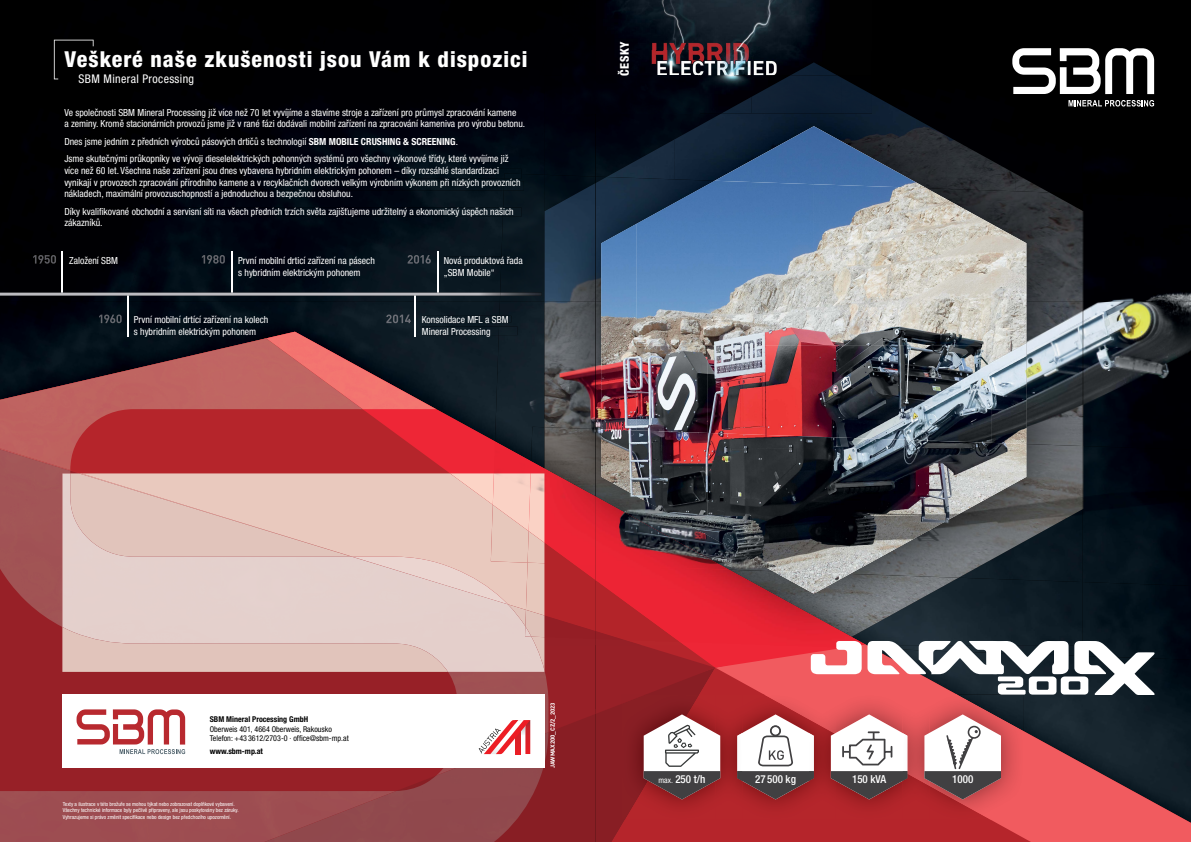
<style>
.page{position:relative;width:1191px;height:842px;background:#fff}
.page>*{position:absolute;margin:0;border:0;box-sizing:border-box;transform-origin:0 0}
.t1{font:800 condensed 22px "Helvetica Neue LT Pro";letter-spacing:.045em;color:#fff}
.t2{font:condensed 12px "Helvetica Neue LT Pro";letter-spacing:.03em;color:#fff}
.t3{font:800 condensed 12px "Helvetica Neue LT Pro";letter-spacing:.045em;color:#fff}
.t4{font:500 condensed 11px "Helvetica Neue LT Pro";color:#fff}
.t5{font:condensed 9.8px/11.7px "Helvetica Neue LT Pro";color:#fff}
.t6{font:condensed 8px/9.6px "Helvetica Neue LT Pro";color:#000}
.t7{font:700 condensed 8px "Helvetica Neue LT Pro";color:#000}
.t8{font:700 6px "DIN Pro";letter-spacing:-.01em;color:#fff}
.t9{font:condensed 5.5px/6.6px "Helvetica Neue LT Pro";color:#fff}
.s1{font-weight:700}
.s2{font-weight:400;font-size:8px}
</style>
<div class="page">
<div style="left:872px;top:0;width:319px;height:194px;background:#000"></div>
<svg style="left:720px;top:660px;width:471px;height:182px;background:#86363d"></svg>
<svg style="left:720px;top:645px;width:91px;height:23px;background:#ef3945"></svg>
<img style="left:595px;top:75px;width:487px;height:113px">
<img style="left:845px;top:94px;width:102px;height:32px">
<img style="left:674px;top:113px;width:171px;height:13px">
<img style="left:1026px;top:174px;width:23px;height:14px">
<svg style="left:601px;top:126px;width:425px;height:62px;background:#121923"></svg>
<img style="left:714px;top:126px;width:212px;height:58px">
<img style="left:742px;top:694px;width:160px;height:20px">
<img style="left:764px;top:694px;width:45px;height:20px">
<img style="left:742px;top:799px;width:160px;height:20px">
<img style="left:809px;top:733px;width:27px;height:86px">
<img style="left:809px;top:694px;width:27px;height:39px">
<img style="left:720px;top:694px;width:22px;height:125px">
<svg style="left:737px;top:714px;width:77px;height:85px"></svg>
<img style="left:929px;top:695px;width:94px;height:124px">
<img style="left:902px;top:786px;width:27px;height:33px">
<img style="left:902px;top:695px;width:27px;height:91px">
<svg style="left:831px;top:714px;width:76px;height:85px"></svg>
<svg style="left:1068px;top:100px;width:86px;height:7px"></svg>
<svg style="left:1012px;top:48px;width:142px;height:46px"></svg>
<svg style="left:924px;top:714px;width:77px;height:85px"></svg>
<img style="left:595px;top:0;width:277px;height:75px">
<img style="left:790px;top:62px;width:47px;height:13px">
<img style="left:595px;top:75px;width:156px;height:38px">
<img style="left:842px;top:75px;width:30px;height:3px">
<img style="left:751px;top:75px;width:91px;height:38px">
<img style="left:842px;top:78px;width:30px;height:35px">
<img style="left:721px;top:97px;width:30px;height:16px">
<img style="left:1082px;top:586px;width:109px;height:74px">
<img style="left:774px;top:645px;width:37px;height:3px">
<img style="left:865px;top:446px;width:217px;height:195px">
<img style="left:865px;top:570px;width:93px;height:67px">
<svg style="left:595px;top:645px;width:125px;height:197px;background:#a13f44"></svg>
<img style="left:595px;top:571px;width:270px;height:74px">
<img style="left:595px;top:580px;width:84px;height:62px">
<img style="left:595px;top:631px;width:29px;height:9px">
<img style="left:772px;top:574px;width:78px;height:20px">
<svg style="left:811px;top:641px;width:343px;height:54px"></svg>
<img style="left:1082px;top:194px;width:109px;height:252px">
<img style="left:1082px;top:211px;width:1px;height:235px">
<img style="left:595px;top:177px;width:119px;height:124px">
<img style="left:595px;top:301px;width:6px;height:128px">
<img style="left:991px;top:188px;width:91px;height:113px">
<img style="left:1026px;top:301px;width:56px;height:145px">
<img style="left:814px;top:184px;width:177px;height:161px">
<img style="left:636px;top:181px;width:178px;height:164px">
<img style="left:991px;top:224px;width:35px;height:209px">
<img style="left:601px;top:224px;width:35px;height:205px">
<img style="left:707px;top:345px;width:284px;height:88px">
<img style="left:636px;top:345px;width:71px;height:84px">
<img style="left:1082px;top:446px;width:109px;height:140px">
<img style="left:595px;top:429px;width:177px;height:142px">
<img style="left:595px;top:496px;width:129px;height:74px">
<img style="left:958px;top:509px;width:124px;height:73px">
<img style="left:707px;top:433px;width:319px;height:83px">
<img style="left:601px;top:429px;width:106px;height:87px">
<img style="left:672px;top:516px;width:283px;height:29px">
<img style="left:724px;top:545px;width:179px;height:29px">
<div style="left:0;top:0;width:126px;height:301px;background:#000003"></div>
<div style="left:0;top:0;width:75px;height:229px;background:#000"></div>
<img style="left:126px;top:0;width:113px;height:301px">
<img style="left:239px;top:0;width:113px;height:301px">
<img style="left:352px;top:0;width:210px;height:301px">
<img style="left:465px;top:8px;width:97px;height:293px">
<div style="left:0;top:0;width:38px;height:114px;background:#000"></div>
<img style="left:64px;top:169px;width:457px;height:10px">
<img style="left:63px;top:181px;width:437px;height:9px">
<img style="left:63px;top:207px;width:437px;height:10px">
<img style="left:444px;top:256px;width:56px;height:9px">
<img style="left:0;top:301px;width:495px;height:31px">
<img style="left:422px;top:316px;width:73px;height:6px">
<img style="left:422px;top:327px;width:73px;height:5px">
<svg style="left:362px;top:338px;width:133px;height:111px;background:#6f212c"></svg>
<svg style="left:0;top:449px;width:595px;height:393px;background:#9a2c33"></svg>
<img style="left:266px;top:332px;width:170px;height:77px">
<img style="left:0;top:338px;width:362px;height:132px">
<img style="left:0;top:449px;width:70px;height:178px">
<img style="left:264px;top:775px;width:275px;height:67px">
<div style="left:448px;top:672px;width:96px;height:22px;background:#9f5153"></div>
<img style="left:545px;top:75px;width:50px;height:100px">
<img style="left:545px;top:639px;width:50px;height:6px">
<div style="left:62px;top:694px;width:482px;height:74px;background:#fff"></div>
<svg style="left:77px;top:709px;width:108px;height:45px"></svg>
<svg style="left:479px;top:720px;width:51px;height:34px"></svg>
<img style="left:62px;top:473px;width:482px;height:199px">
<div style="left:54px;top:40px;width:40px;height:39px;background:#000"></div>
<hr style="left:62px;top:252px;width:1px;height:42px;background:#fff">
<hr style="left:128px;top:294px;width:1px;height:43px;background:#fff">
<hr style="left:231px;top:252px;width:1px;height:42px;background:#fff">
<hr style="left:437px;top:252px;width:1px;height:42px;background:#fff">
<hr style="left:414px;top:294px;width:1px;height:43px;background:#fff">
<img style="left:33px;top:255px;width:23px;height:9px">
<img style="left:202px;top:255px;width:23px;height:9px">
<img style="left:407px;top:255px;width:24px;height:9px">
<img style="left:386px;top:314px;width:25px;height:9px">
<img style="left:99px;top:314px;width:23px;height:9px">
<img style="left:0;top:293px;width:500px;height:3px">
<img style="left:562px;top:0;width:33px;height:113px">
<img style="left:526px;top:543px;width:19px;height:72px">
<svg style="left:544px;top:615px;width:1px;height:22px"></svg>
<div style="left:545px;top:565px;width:50px;height:51px;background:#b32429"></div>
<img style="left:545px;top:616px;width:50px;height:23px">
<img style="left:525px;top:610px;width:19px;height:27px">
<svg style="left:525px;top:626px;width:6px;height:11px"></svg>
<div style="left:500px;top:174px;width:45px;height:127px;background:#091720"></div>
<img style="left:544px;top:211px;width:1px;height:216px">
<img style="left:495px;top:301px;width:49px;height:140px">
<img style="left:493px;top:441px;width:38px;height:64px">
<img style="left:545px;top:175px;width:50px;height:8px">
<img style="left:545px;top:183px;width:50px;height:244px">
<img style="left:491px;top:505px;width:38px;height:58px">
<img style="left:504px;top:173px;width:17px;height:6px">
<img style="left:504px;top:181px;width:20px;height:9px">
<img style="left:503px;top:207px;width:18px;height:10px">
<svg style="left:501px;top:256px;width:9px;height:9px"></svg>
<svg style="left:499px;top:316px;width:12px;height:6px"></svg>
<img style="left:499px;top:327px;width:18px;height:8px">
<img style="left:531px;top:427px;width:14px;height:34px">
<img style="left:531px;top:461px;width:14px;height:82px">
<svg style="left:544px;top:543px;width:1px;height:20px"></svg>
<img style="left:545px;top:427px;width:50px;height:42px">
<img style="left:545px;top:469px;width:50px;height:96px">
<img style="left:545px;top:543px;width:29px;height:21px">
<img style="left:529px;top:473px;width:15px;height:70px">
<h1 class="t1" style="left:64px;top:46px;width:464px">Veškeré naše zkušenosti jsou Vám k dispozici</h1>
<p class="t3" style="left:617px;top:76px;width:36px;rotate:-90deg">ČESKY</p>
<p class="t2" style="left:79px;top:72px;width:117px">SBM Mineral Processing</p>
<p class="t5" style="left:64px;top:106px;width:462px">Ve společnosti SBM Mineral Processing již více než 70 let vyvíjíme a stavíme stroje a zařízení pro průmysl zpracování kamene<br>a zeminy. Kromě stacionárních provozů jsme již v rané fázi dodávali mobilní zařízení na zpracování kameniva pro výrobu betonu.</p>
<p class="t5" style="left:64px;top:133px;width:446px;line-height:17.4px">Dnes jsme jedním z předních výrobců pásových drtičů s technologií <span class="s1">SBM MOBILE CRUSHING &amp; SCREENING</span>.<br>Jsme skutečnými průkopníky ve vývoji dieselelektrických pohonných systémů pro všechny výkonové třídy, které vyvíjíme již</p>
<p class="t5" style="left:64px;top:164px;width:457px">více než 60 let. Všechna naše zařízení jsou dnes vybavena hybridním elektrickým pohonem – díky rozsáhlé standardizaci vynikají v provozech zpracování přírodního kamene a v recyklačních dvorech velkým výrobním výkonem při nízkých provozních nákladech, maximální provozuschopností a jednoduchou a bezpečnou obsluhou.</p>
<p class="t5" style="left:64px;top:205px;width:451px">Díky kvalifikované obchodní a servisní síti na všech předních trzích světa zajišťujeme udržitelný a ekonomický úspěch našich zákazníků.</p>
<p class="t5" style="left:69px;top:255px;width:50px">Založení SBM</p>
<p class="t5" style="left:238px;top:255px;width:138px">První mobilní drticí zařízení na pásech s hybridním elektrickým pohonem</p>
<p class="t5" style="left:444px;top:255px;width:81px">Nová produktová řada „SBM Mobile“</p>
<p class="t5" style="left:134px;top:314px;width:136px">První mobilní drtící zařízení na kolech s hybridním elektrickým pohonem</p>
<p class="t5" style="left:422px;top:314px;width:88px">Konsolidace MFL a SBM<br>Mineral Processing</p>
<p class="t7" style="left:210px;top:714px;width:100px">SBM Mineral Processing GmbH</p>
<p class="t6" style="left:210px;top:724px;width:140px">Oberweis 401, 4664 Oberweis, Rakousko<br>Telefon: +43 3612/2703-0 · office@sbm-mp.at</p>
<p class="t7" style="left:210px;top:746px;width:55px">www.sbm-mp.at</p>
<p class="t9" style="left:63px;top:800px;width:177px">Texty a ilustrace v této brožuře se mohou týkat nebo zobrazovat doplňkové vybavení.<br>Všechny technické informace byly pečlivě připraveny, ale jsou poskytovány bez záruky.<br>Vyhrazujeme si právo změnit specifikace nebo design bez předchozího upozornění.</p>
<p class="t8" style="left:548px;top:768px;width:68px;rotate:-90deg">JAWMAX200_CZ/2_2023</p>
<p class="t4" style="left:658px;top:773px;width:48px"><span class="s2">max.</span> 250 t/h</p>
<p class="t4" style="left:755px;top:773px;width:42px">27 500 kg</p>
<p class="t4" style="left:852px;top:773px;width:36px">150 kVA</p>
<p class="t4" style="left:952px;top:773px;width:23px">1000</p>
</div>
